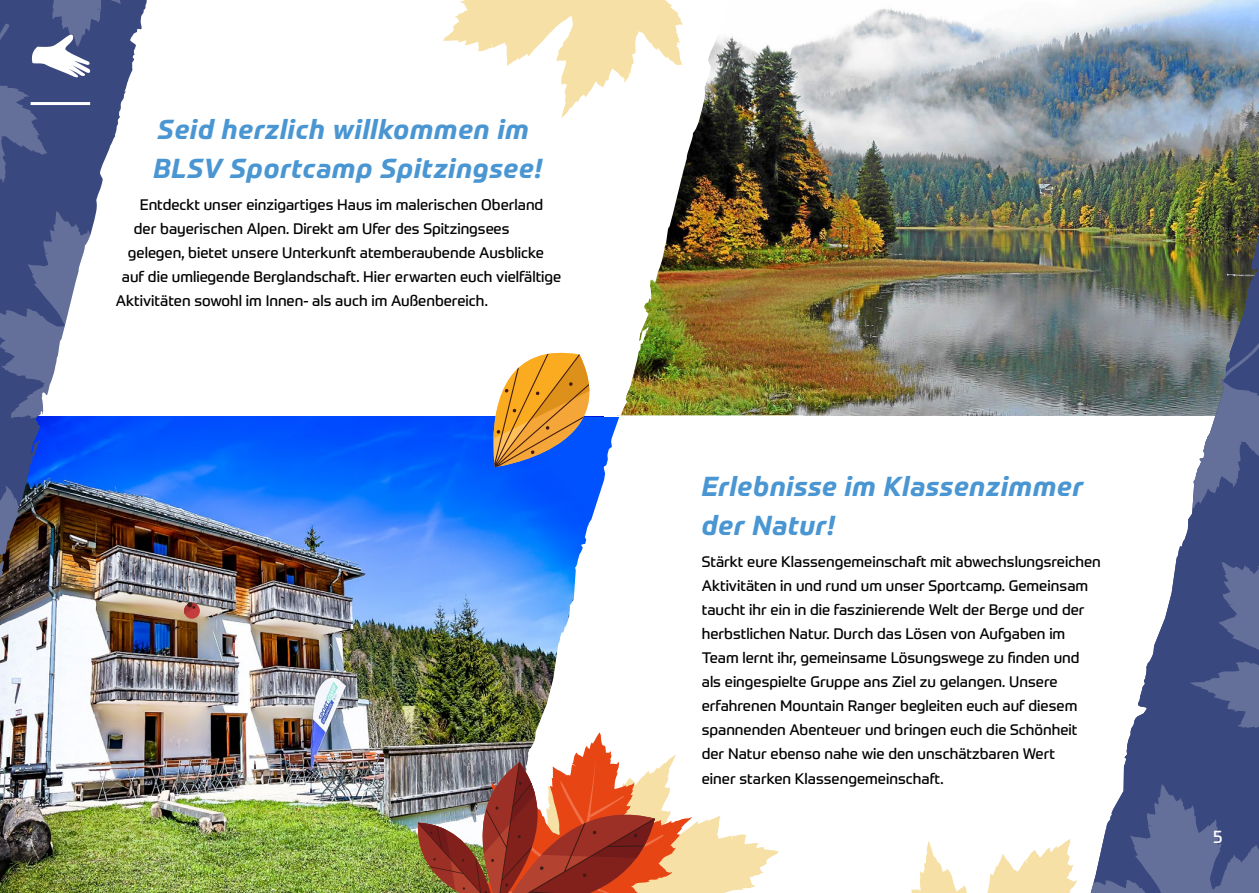
<style>
.page{position:relative;width:1259px;height:893px;background:#fff}
.page>*{position:absolute;margin:0;border:0;box-sizing:border-box;transform-origin:0 0}
.t1{font:italic 700 27px/39px "Prometo";letter-spacing:.035em;color:#4a96d2}
.t2{font:18px "Prometo";color:#fff}
.t3{font:15px/24px "Prometo";color:#000}
</style>
<div class="page">
<img style="left:0;top:417px;width:449px;height:476px">
<img style="left:766px;top:0;width:493px;height:415px">
<img style="left:625px;top:36px;width:141px;height:379px">
<svg style="left:443px;top:0;width:241px;height:118px"></svg>
<svg style="left:366px;top:418px;width:83px;height:175px"></svg>
<svg style="left:449px;top:415px;width:354px;height:317px"></svg>
<div style="left:184px;top:602px;width:16px;height:17px;background:#c43d3d;border-radius:50%"></div>
<svg style="left:184px;top:602px;width:14px;height:12px"></svg>
<img style="left:414px;top:732px;width:365px;height:161px">
<svg style="left:476px;top:352px;width:149px;height:115px"></svg>
<img style="left:1067px;top:118px;width:192px;height:59px">
<img style="left:1067px;top:177px;width:192px;height:607px">
<svg style="left:911px;top:784px;width:348px;height:109px"></svg>
<img style="left:1067px;top:210px;width:192px;height:559px">
<img style="left:0;top:0;width:158px;height:796px">
<svg style="left:0;top:479px;width:5px;height:214px"></svg>
<svg style="left:0;top:0;width:5px;height:435px"></svg>
<hr style="left:31px;top:102px;width:59px;height:3px;background:#fff">
<svg style="left:29px;top:33px;width:62px;height:46px"></svg>
<h1 class="t1" style="left:153px;top:109px;width:390px">Seid herzlich willkommen im<br>BLSV Sportcamp Spitzingsee!</h1>
<p class="t3" style="left:140px;top:193px;width:405px">Entdeckt unser einzigartiges Haus im malerischen Oberland</p>
<p class="t3" style="left:134px;top:217px;width:377px">der bayerischen Alpen. Direkt am Ufer des Spitzingsees</p>
<p class="t3" style="left:128px;top:241px;width:417px">gelegen, bietet unsere Unterkunft atemberaubende Ausblicke</p>
<p class="t3" style="left:122px;top:265px;width:441px">auf die umliegende Berglandschaft. Hier erwarten euch vielfältige</p>
<p class="t3" style="left:116px;top:289px;width:373px">Aktivitäten sowohl im Innen- als auch im Außenbereich.</p>
<h1 class="t1" style="left:702px;top:467px;width:383px">Erlebnisse im Klassenzimmer der Natur!</h1>
<p class="t3" style="left:702px;top:550px;width:400px">Stärkt eure Klassengemeinschaft mit abwechslungsreichen Aktivitäten in und rund um unser Sportcamp. Gemeinsam taucht ihr ein in die faszinierende Welt der Berge und der herbstlichen Natur. Durch das Lösen von Aufgaben im Team lernt ihr, gemeinsame Lösungswege zu finden und als eingespielte Gruppe ans Ziel zu gelangen. Unsere erfahrenen Mountain Ranger begleiten euch auf diesem spannenden Abenteuer und bringen euch die Schönheit der Natur ebenso nahe wie den unschätzbaren Wert<br>einer starken Klassengemeinschaft.</p>
<p class="t2" style="left:1213px;top:826px;width:11px">5</p>
</div>
